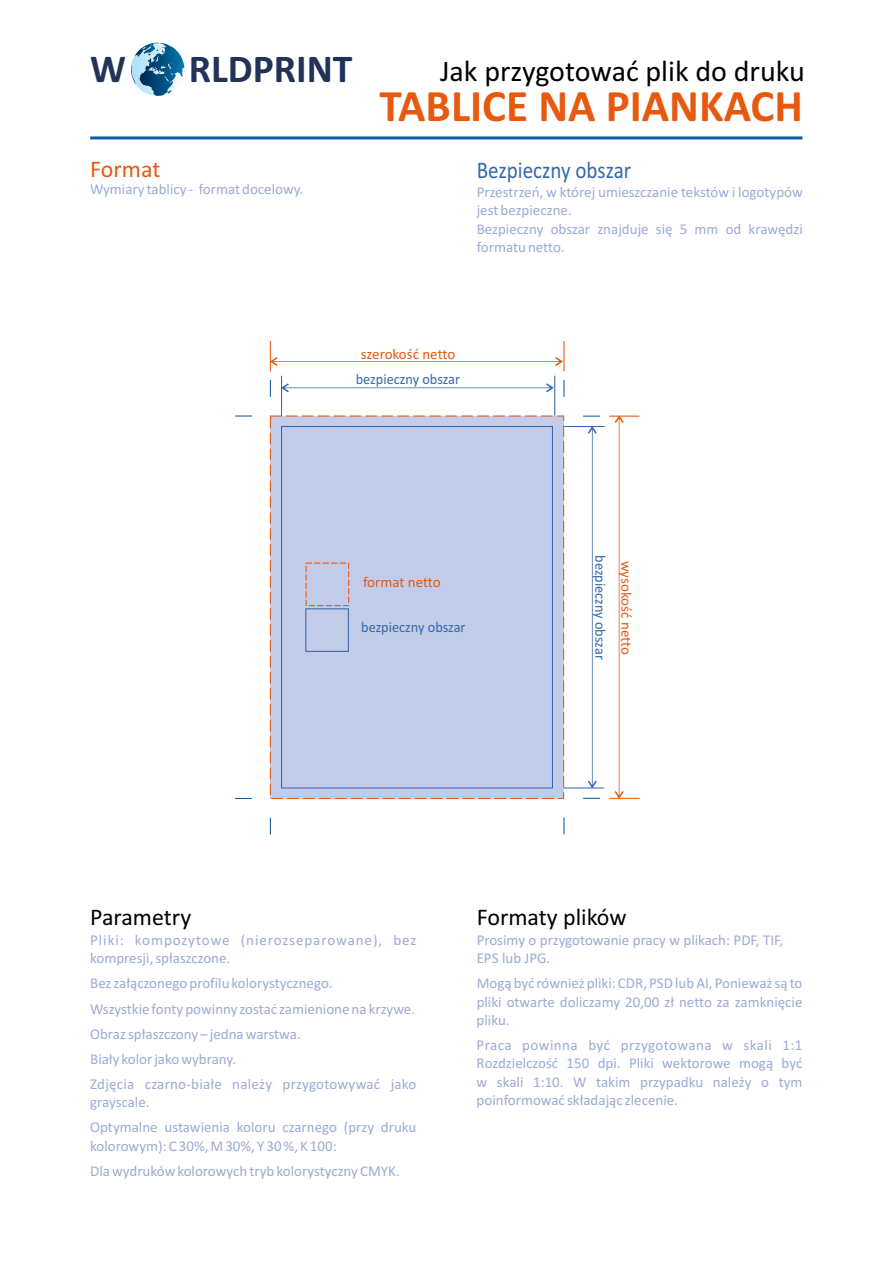
<style>
.page{position:relative;width:893px;height:1263px;background:#fff}
.page>*{position:absolute;margin:0;border:0;box-sizing:border-box;transform-origin:0 0}
.t1{font:700 45.15px "Calibri";color:#e6590f}
.t2{font:700 39.6px "Calibri";color:#213357}
.t3{font:30px "Calibri";color:#000003}
.t4{font:24px "Calibri";color:#000003}
.t5{font:24px "Calibri";color:#3669ab;scale:.88 1}
.t6{font:24px "Calibri";color:#e6590f}
.t7{font:15px/18.3px "Calibri";color:#9cabd6}
.t8{font:15px/18.3px "Calibri";letter-spacing:.055em;color:#9cabd6}
.t9{font:15px "Calibri";color:#3669ab;scale:.95 1}
.t10{font:15px "Calibri";letter-spacing:-.005em;color:#e6590f}
</style>
<div class="page">
<svg style="left:131px;top:43px;width:53px;height:53px"></svg>
<svg style="left:131px;top:42px;width:44px;height:54px"></svg>
<hr style="left:90px;top:136px;width:712px;height:3px;background:#0d5ca3">
<div style="left:270px;top:416px;width:294px;height:382px;background:#c2cce8"></div>
<div style="left:270px;top:415px;width:294px;height:384px;border:1px dashed #e6590f"></div>
<div style="left:281px;top:426px;width:272px;height:362px;border:1px solid #3669ab"></div>
<svg style="left:583px;top:416px;width:17px;height:1px"></svg>
<svg style="left:563px;top:380px;width:1px;height:17px"></svg>
<svg style="left:271px;top:357px;width:292px;height:9px"></svg>
<svg style="left:615px;top:415px;width:9px;height:383px"></svg>
<svg style="left:282px;top:383px;width:272px;height:9px"></svg>
<svg style="left:588px;top:427px;width:9px;height:360px"></svg>
<hr style="left:554px;top:376px;width:1px;height:40px;background:#3669ab">
<hr style="left:564px;top:787px;width:40px;height:1px;background:#3669ab">
<hr style="left:563px;top:341px;width:1px;height:30px;background:#e6590f">
<hr style="left:609px;top:798px;width:31px;height:1px;background:#e6590f">
<hr style="left:564px;top:426px;width:41px;height:1px;background:#3669ab">
<hr style="left:609px;top:416px;width:30px;height:1px;background:#e6590f">
<svg style="left:270px;top:380px;width:1px;height:17px"></svg>
<hr style="left:281px;top:376px;width:1px;height:40px;background:#3669ab">
<hr style="left:270px;top:341px;width:1px;height:30px;background:#e6590f">
<svg style="left:235px;top:415px;width:17px;height:1px"></svg>
<svg style="left:270px;top:818px;width:1px;height:16px"></svg>
<svg style="left:235px;top:798px;width:17px;height:1px"></svg>
<svg style="left:563px;top:817px;width:1px;height:17px"></svg>
<svg style="left:583px;top:798px;width:17px;height:1px"></svg>
<div style="left:305px;top:608px;width:44px;height:44px;border:1px solid #3669ab"></div>
<div style="left:306px;top:562px;width:43px;height:44px;border:1px dashed #e6590f"></div>
<h2 class="t2" style="left:90px;top:52px;width:37px">W</h2>
<h2 class="t2" style="left:189px;top:52px;width:165px">RLDPRINT</h2>
<h3 class="t3" style="left:440px;top:59px;width:366px">Jak przygotować plik do druku</h3>
<h1 class="t1" style="left:379px;top:87px;width:425px">TABLICE NA PIANKACH</h1>
<h3 class="t5" style="left:477px;top:160px;width:177px">Bezpieczny obszar</h3>
<p class="t7" style="left:477px;top:184px;width:328px">Przestrzeń, w której umieszczanie tekstów i logotypów jest bezpieczne.<br>Bezpieczny obszar znajduje się 5 mm od krawędzi formatu netto.</p>
<h3 class="t6" style="left:90px;top:159px;width:72px">Format</h3>
<p class="t7" style="left:90px;top:181px;width:215px">Wymiary tablicy - format docelowy.</p>
<p class="t10" style="left:361px;top:348px;width:96px">szerokość netto</p>
<p class="t9" style="left:356px;top:373px;width:111px">bezpieczny obszar</p>
<p class="t10" style="left:363px;top:576px;width:79px">format netto</p>
<p class="t9" style="left:361px;top:620px;width:111px">bezpieczny obszar</p>
<p class="t9" style="left:607px;top:555px;width:111px;rotate:90deg">bezpieczny obszar</p>
<p class="t10" style="left:633px;top:561px;width:95px;rotate:90deg">wysokość netto</p>
<h3 class="t4" style="left:90px;top:907px;width:103px">Parametry</h3>
<h3 class="t4" style="left:477px;top:907px;width:151px">Formaty plików</h3>
<p class="t7" style="left:477px;top:932px;width:308px">Prosimy o przygotowanie pracy w plikach: PDF, TIF,<br>EPS lub JPG.</p>
<p class="t7" style="left:477px;top:975px;width:327px;text-align:justify">Mogą być również pliki: CDR, PSD lub AI, Ponieważ są to pliki otwarte doliczamy 20,00 zł netto za zamknięcie pliku.</p>
<p class="t7" style="left:477px;top:1037px;width:327px;text-align:justify">Praca powinna być przygotowana w skali 1:1<br>Rozdzielczość 150 dpi. Pliki wektorowe mogą być w skali 1:10. W takim przypadku należy o tym poinformować składając zlecenie.</p>
<p class="t8" style="left:90px;top:932px;width:328px">Pliki: kompozytowe (nierozseparowane), bez kompresji, spłaszczone.</p>
<p class="t7" style="left:90px;top:972px;width:328px;line-height:25.2px">Bez załączonego profilu kolorystycznego.<br>Wszystkie fonty powinny zostać zamienione na krzywe.<br>Obraz spłaszczony – jedna warstwa.<br>Biały kolor jako wybrany.<br>Zdjęcia czarno-białe należy przygotowywać jako</p>
<p class="t7" style="left:90px;top:1091px;width:328px;line-height:25.2px">grayscale.<br>Optymalne ustawienia koloru czarnego (przy druku</p>
<p class="t7" style="left:90px;top:1134px;width:311px;line-height:25.2px">kolorowym): C 30%, M 30%, Y 30 %, K 100:<br>Dla wydruków kolorowych tryb kolorystyczny CMYK.</p>
</div>
